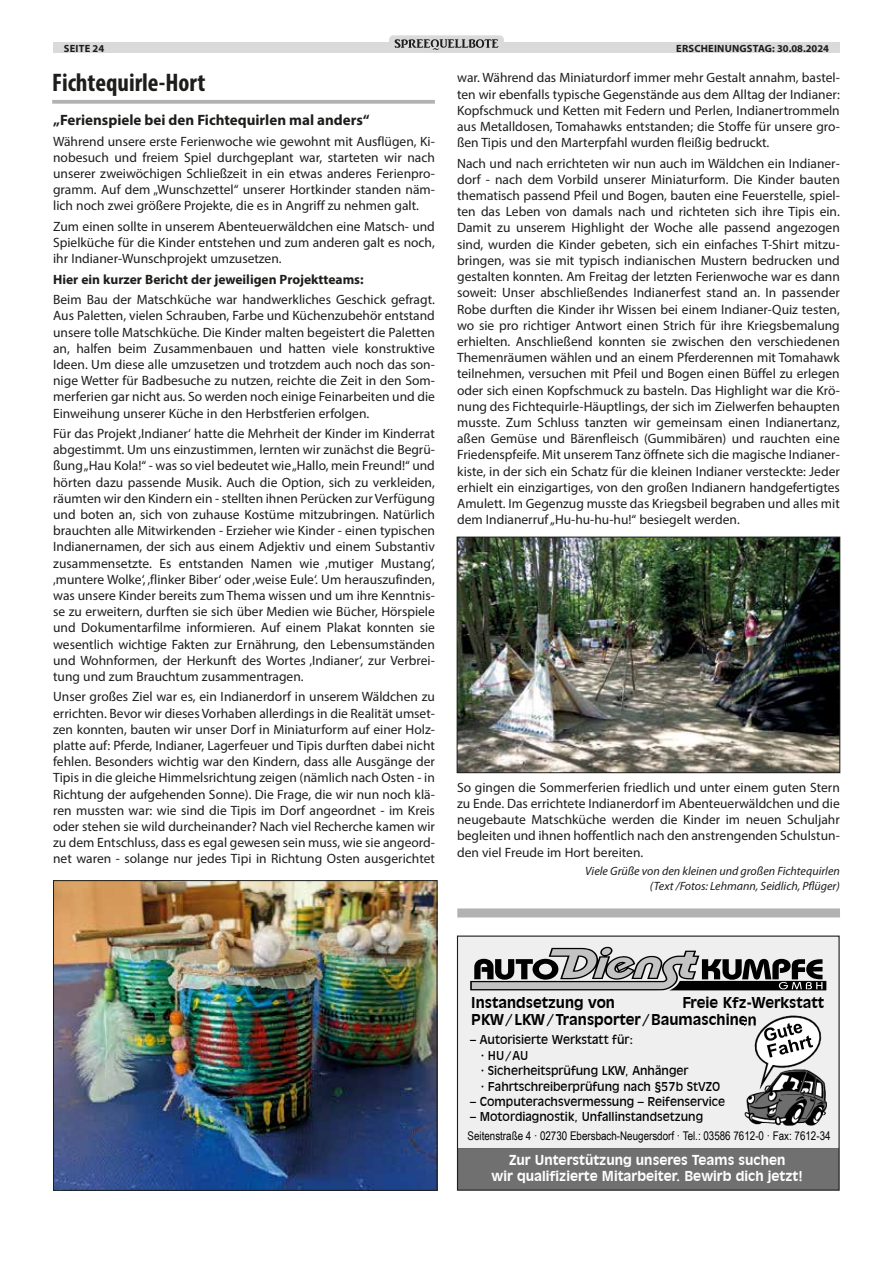
<style>
.page{position:relative;width:893px;height:1263px;background:#fff}
.page>*{position:absolute;margin:0;border:0;box-sizing:border-box;transform-origin:0 0}
.t1{font:700 condensed 25.5px "Myriad Pro";color:#1d1d1b}
.t2{font:700 15px "Myriad Pro";color:#1d1d1b}
.t3{font:700 14.7px/17.9px "Incised 901 BT";color:#000}
.t4{font:13.5px/16.2px "Myriad Pro";color:#1d1d1b;text-align:justify}
.t5{font:700 13.5px/16.2px "Incised 901 BT";color:#fff;text-align:center}
.t6{font:700 13.5px "Myriad Pro";color:#1d1d1b}
.t7{font:12px/15.5px "Incised 901 BT";color:#000}
.t8{font:italic 12px/14.4px "Myriad Pro";color:#1d1d1b;text-align:right}
.t9{font:12px "Arial Narrow";color:#000}
.t10{font:700 10.5px "Myriad Pro";letter-spacing:.02em;color:#1d1d1b}
</style>
<div class="page">
<div style="left:53px;top:43px;width:787px;height:10px;background:#dadada"></div>
<div style="left:389px;top:35px;width:115px;height:16px;background:#dadada;border-radius:4px"></div>
<svg style="left:395px;top:39px;width:103px;height:11px"></svg>
<svg style="left:52px;top:100px;width:383px;height:4px;background:#b9b8b8"></svg>
<img style="left:55px;top:882px;width:380px;height:307px">
<div style="left:53px;top:880px;width:384px;height:311px;border:1px solid #1d1d1b"></div>
<img style="left:459px;top:539px;width:379px;height:232px">
<div style="left:457px;top:537px;width:383px;height:236px;border:1px solid #1d1d1b"></div>
<div style="left:457px;top:936px;width:382px;height:212px;background:#efefef"></div>
<svg style="left:470px;top:947px;width:356px;height:43px"></svg>
<img style="left:745px;top:1016px;width:82px;height:109px">
<svg style="left:745px;top:1016px;width:11px;height:12px"></svg>
<svg style="left:764px;top:1023px;width:49px;height:34px"></svg>
<div style="left:459px;top:1149px;width:379px;height:40px;background:#707070"></div>
<hr style="left:457px;top:1148px;width:382px;height:1px;background:#6a6a6a">
<div style="left:457px;top:935px;width:383px;height:256px;border:1px solid #1d1d1b"></div>
<div style="left:457px;top:908px;width:383px;height:9px;background:#b3b2b2"></div>
<p class="t10" style="left:64px;top:41px;width:42px">SEITE 24</p>
<p class="t10" style="left:676px;top:41px;width:154px">ERSCHEINUNGSTAG: 30.08.2024</p>
<h1 class="t1" style="left:52px;top:67px;width:155px">Fichtequirle-Hort</h1>
<p class="t2" style="left:53px;top:110px;width:318px">„Ferienspiele bei den Fichtequirlen mal anders“</p>
<p class="t4" style="left:53px;top:133px;width:383px">Während unsere erste Ferienwoche wie gewohnt mit Ausflügen, Ki&shy;nobesuch und freiem Spiel durchgeplant war, starteten wir nach unserer zweiwöchigen Schließzeit in ein etwas anderes Ferienpro&shy;gramm. Auf dem „Wunschzettel“ unserer Hortkinder standen näm&shy;lich noch zwei größere Projekte, die es in Angriff zu nehmen galt.</p>
<p class="t4" style="left:53px;top:218px;width:383px">Zum einen sollte in unserem Abenteuerwäldchen eine Matsch- und Spielküche für die Kinder entstehen und zum anderen galt es noch, ihr Indianer-Wunschprojekt umzusetzen.</p>
<p class="t6" style="left:53px;top:270px;width:312px">Hier ein kurzer Bericht der jeweiligen Projektteams:</p>
<p class="t4" style="left:53px;top:291px;width:383px">Beim Bau der Matschküche war handwerkliches Geschick gefragt.<br>Aus Paletten, vielen Schrauben, Farbe und Küchenzubehör entstand unsere tolle Matschküche. Die Kinder malten begeistert die Paletten an, halfen beim Zusammenbauen und hatten viele konstruktive Ideen. Um diese alle umzusetzen und trotzdem auch noch das son&shy;nige Wetter für Badbesuche zu nutzen, reichte die Zeit in den Som&shy;merferien gar nicht aus. So werden noch einige Feinarbeiten und die Einweihung unserer Küche in den Herbstferien erfolgen.</p>
<p class="t4" style="left:53px;top:425px;width:383px">Für das Projekt ‚Indianer‘ hatte die Mehrheit der Kinder im Kinderrat abgestimmt. Um uns einzustimmen, lernten wir zunächst die Begrü&shy;ßung „Hau Kola!“ - was so viel bedeutet wie „Hallo, mein Freund!“ und hörten dazu passende Musik. Auch die Option, sich zu verkleiden, räumten wir den Kindern ein - stellten ihnen Perücken zur Verfügung und boten an, sich von zuhause Kostüme mitzubringen. Natürlich brauchten alle Mitwirkenden - Erzieher wie Kinder - einen typischen Indianernamen, der sich aus einem Adjektiv und einem Substantiv zusammensetzte. Es entstanden Namen wie ‚mutiger Mustang‘, ‚muntere Wolke‘, ‚flinker Biber‘ oder ‚weise Eule‘. Um herauszufinden, was unsere Kinder bereits zum Thema wissen und um ihre Kenntnis&shy;se zu erweitern, durften sie sich über Medien wie Bücher, Hörspiele und Dokumentarfilme informieren. Auf einem Plakat konnten sie wesentlich wichtige Fakten zur Ernährung, den Lebensumständen und Wohnformen, der Herkunft des Wortes ‚Indianer‘, zur Verbrei&shy;tung und zum Brauchtum zusammentragen.</p>
<p class="t4" style="left:53px;top:689px;width:383px">Unser großes Ziel war es, ein Indianerdorf in unserem Wäldchen zu errichten. Bevor wir dieses Vorhaben allerdings in die Realität umset&shy;zen konnten, bauten wir unser Dorf in Miniaturform auf einer Holz&shy;platte auf: Pferde, Indianer, Lagerfeuer und Tipis durften dabei nicht fehlen. Besonders wichtig war den Kindern, dass alle Ausgänge der Tipis in die gleiche Himmelsrichtung zeigen (nämlich nach Osten - in Richtung der aufgehenden Sonne). Die Frage, die wir nun noch klä&shy;ren mussten war: wie sind die Tipis im Dorf angeordnet - im Kreis oder stehen sie wild durcheinander? Nach viel Recherche kamen wir zu dem Entschluss, dass es egal gewesen sein muss, wie sie angeord&shy;net waren - solange nur jedes Tipi in Richtung Osten ausgerichtet</p>
<p class="t4" style="left:457px;top:70px;width:384px">war. Während das Miniaturdorf immer mehr Gestalt annahm, bastel&shy;ten wir ebenfalls typische Gegenstände aus dem Alltag der Indianer:<br>Kopfschmuck und Ketten mit Federn und Perlen, Indianertrommeln aus Metalldosen, Tomahawks entstanden; die Stoffe für unsere gro&shy;ßen Tipis und den Marterpfahl wurden fleißig bedruckt.</p>
<p class="t4" style="left:457px;top:155px;width:384px">Nach und nach errichteten wir nun auch im Wäldchen ein Indianer&shy;dorf - nach dem Vorbild unserer Miniaturform. Die Kinder bauten thematisch passend Pfeil und Bogen, bauten eine Feuerstelle, spiel&shy;ten das Leben von damals nach und richteten sich ihre Tipis ein.<br>Damit zu unserem Highlight der Woche alle passend angezogen sind, wurden die Kinder gebeten, sich ein einfaches T-Shirt mitzu&shy;bringen, was sie mit typisch indianischen Mustern bedrucken und gestalten konnten. Am Freitag der letzten Ferienwoche war es dann soweit: Unser abschließendes Indianerfest stand an. In passender Robe durften die Kinder ihr Wissen bei einem Indianer-Quiz testen, wo sie pro richtiger Antwort einen Strich für ihre Kriegsbemalung erhielten. Anschließend konnten sie zwischen den verschiedenen Themenräumen wählen und an einem Pferderennen mit Tomahawk teilnehmen, versuchen mit Pfeil und Bogen einen Büffel zu erlegen oder sich einen Kopfschmuck zu basteln. Das Highlight war die Krö&shy;nung des Fichtequirle-Häuptlings, der sich im Zielwerfen behaupten musste. Zum Schluss tanzten wir gemeinsam einen Indianertanz, aßen Gemüse und Bärenfleisch (Gummibären) und rauchten eine Friedenspfeife. Mit unserem Tanz öffnete sich die magische Indianer&shy;kiste, in der sich ein Schatz für die kleinen Indianer versteckte: Jeder erhielt ein einzigartiges, von den großen Indianern handgefertigtes Amulett. Im Gegenzug musste das Kriegsbeil begraben und alles mit dem Indianerruf „Hu-hu-hu-hu!“ besiegelt werden.</p>
<p class="t4" style="left:457px;top:779px;width:384px">So gingen die Sommerferien friedlich und unter einem guten Stern zu Ende. Das errichtete Indianerdorf im Abenteuerwäldchen und die neugebaute Matschküche werden die Kinder im neuen Schuljahr begleiten und ihnen hoffentlich nach den anstrengenden Schulstun&shy;den viel Freude im Hort bereiten.</p>
<p class="t8" style="left:585px;top:864px;width:256px">Viele Grüße von den kleinen und großen Fichtequirlen (Text /Fotos: Lehmann, Seidlich, Pflüger)</p>
<p class="t3" style="left:471px;top:993px;width:354px;text-indent:211px">Freie Kfz-Werkstatt<br>PKW / LKW / Transporter / Baumaschinen</p>
<p class="t3" style="left:471px;top:993px;width:145px">Instandsetzung von</p>
<p class="t7" style="left:481px;top:1032px;width:241px;text-indent:-10px">– Autorisierte Werkstatt für:<br>· HU / AU<br>· Sicherheitsprüfung LKW, Anhänger<br>· Fahrtschreiberprüfung nach §57b StVZO</p>
<p class="t7" style="left:470px;top:1094px;width:256px">– Computerachsvermessung – Reifenservice</p>
<p class="t7" style="left:470px;top:1109px;width:234px">– Motordiagnostik, Unfallinstandsetzung</p>
<p class="t9" style="left:467px;top:1126px;width:365px">Seitenstraße 4 · 02730 Ebersbach-Neugersdorf · Tel.: 03586 7612-0 · Fax: 7612-34</p>
<p class="t5" style="left:492px;top:1152px;width:313px">Zur Unterstützung unseres Teams suchen<br>wir qualifizierte Mitarbeiter. Bewirb dich jetzt!</p>
</div>
